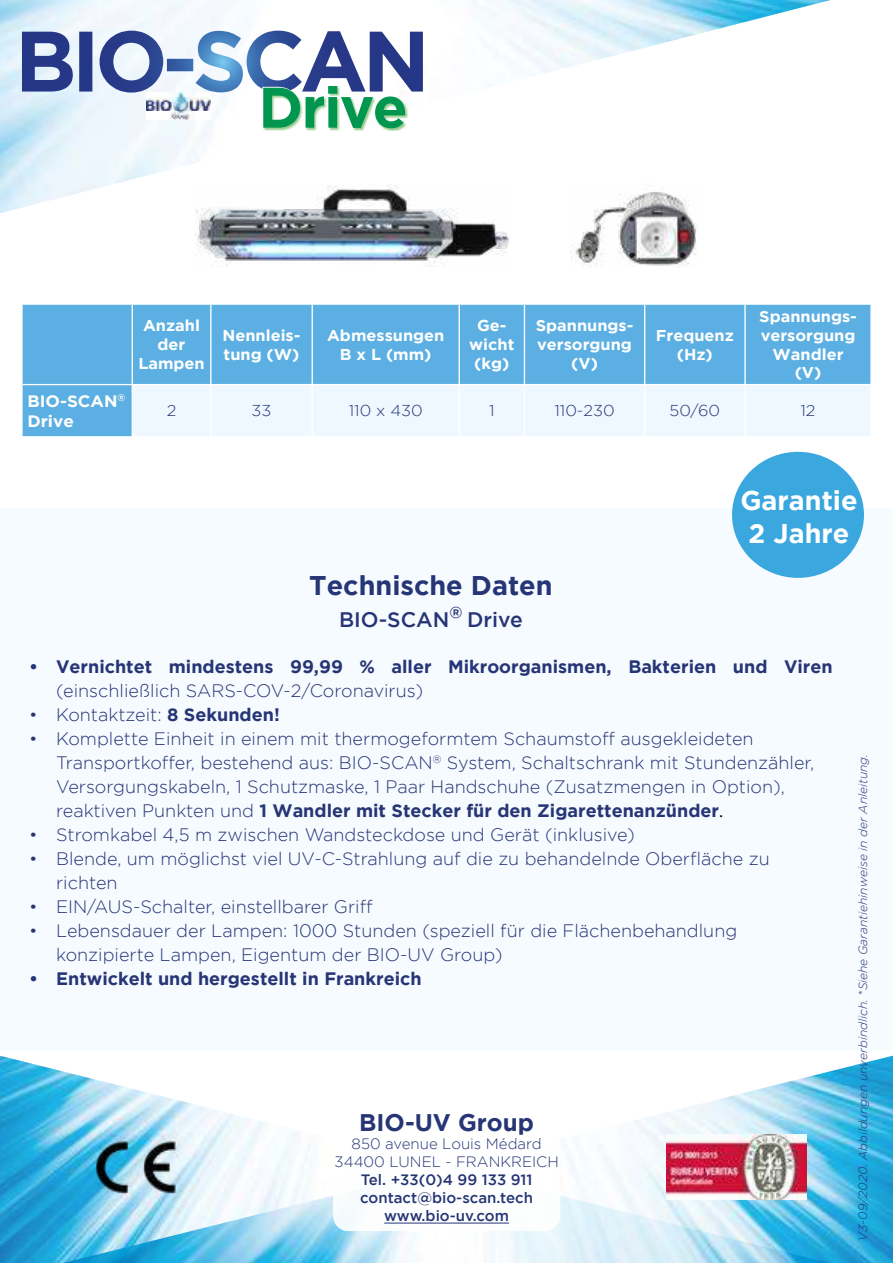
<style>
.page{position:relative;width:893px;height:1263px;background:#fff}
.page>*{position:absolute;margin:0;border:0;box-sizing:border-box;transform-origin:0 0}
.t1{font:700 27px "Gotham";color:#263576}
.t2{font:700 27px/32.4px "Gotham";color:#fff;text-align:center}
.t3{font:700 24px "Gotham";color:#263576}
.t4{font:500 21px "Gotham";color:#263576}
.t5{font:300 18px/24px "Gotham";color:#263576}
.t6{font:700 18px "Gotham";color:#263576}
.t7{font:700 16.5px/19.8px "Gotham";color:#fff;scale:1.04 1}
.t8{font:700 15.75px/18.9px "Gotham";color:#fff;text-align:center;scale:1.04 1}
.t9{font:300 15.75px "Gotham";color:#263576;scale:1.04 1}
.t10{font:500 15px/18px "Gotham";color:#263576;text-align:center}
.t11{font:300 15px/18px "Gotham";color:#263576;text-align:center}
.t12{font:italic 300 12px "Gotham";color:#263576}
.s1{font-weight:700}
.s2{font-family:"Minion Pro";font-weight:400;color:#000}
</style>
<div class="page">
<img style="left:0;top:0;width:831px;height:213px">
<div style="left:732px;top:452px;width:132px;height:126px;background:#3ba7df;border-radius:50%"></div>
<div style="left:23px;top:305px;width:847px;height:131px;background:#5bafe2"></div>
<div style="left:133px;top:385px;width:737px;height:51px;background:#eef8fe"></div>
<hr style="left:23px;top:384px;width:109px;height:1px;background:#fff">
<hr style="left:132px;top:384px;width:79px;height:1px;background:#fff">
<hr style="left:211px;top:384px;width:101px;height:1px;background:#fff">
<hr style="left:312px;top:384px;width:147px;height:1px;background:#fff">
<hr style="left:459px;top:384px;width:65px;height:1px;background:#fff">
<hr style="left:524px;top:384px;width:121px;height:1px;background:#fff">
<hr style="left:645px;top:384px;width:100px;height:1px;background:#fff">
<hr style="left:745px;top:384px;width:125px;height:1px;background:#fff">
<hr style="left:132px;top:305px;width:1px;height:79px;background:#fff">
<hr style="left:210px;top:305px;width:2px;height:79px;background:#fff">
<hr style="left:312px;top:305px;width:1px;height:79px;background:#fff">
<hr style="left:459px;top:305px;width:1px;height:79px;background:#fff">
<hr style="left:524px;top:305px;width:1px;height:79px;background:#fff">
<hr style="left:644px;top:305px;width:1px;height:79px;background:#fff">
<hr style="left:744px;top:305px;width:2px;height:79px;background:#fff">
<hr style="left:132px;top:385px;width:1px;height:51px;background:#fff">
<hr style="left:210px;top:385px;width:2px;height:51px;background:#fff">
<hr style="left:312px;top:385px;width:1px;height:51px;background:#fff">
<hr style="left:459px;top:385px;width:1px;height:51px;background:#fff">
<hr style="left:524px;top:385px;width:1px;height:51px;background:#fff">
<hr style="left:644px;top:385px;width:1px;height:51px;background:#fff">
<hr style="left:744px;top:385px;width:2px;height:51px;background:#fff">
<img style="left:195px;top:184px;width:313px;height:83px">
<div style="left:263px;top:86px;width:145px;height:45px;background:#71ba66;opacity:.75"></div>
<svg style="left:100px;top:31px;width:305px;height:97px"></svg>
<img style="left:571px;top:184px;width:127px;height:83px">
<img style="left:0;top:1056px;width:63px;height:207px">
<img style="left:63px;top:1055px;width:830px;height:208px">
<div style="left:333px;top:1103px;width:227px;height:128px;background:#fff;border-radius:15px"></div>
<hr style="left:384px;top:1223px;width:125px;height:1px;background:#263576">
<img style="left:87px;top:1135px;width:94px;height:65px">
<img style="left:667px;top:1135px;width:140px;height:65px">
<p class="t8" style="left:138px;top:316px;width:65px">Anzahl der<br>Lampen</p>
<p class="t8" style="left:223px;top:325px;width:76px;text-align:left">Nennleis&shy;tung (W)</p>
<p class="t8" style="left:327px;top:325px;width:114px">Abmessungen<br>B x L (mm)</p>
<p class="t8" style="left:469px;top:316px;width:45px">Ge&shy;wicht (kg)</p>
<p class="t8" style="left:536px;top:316px;width:95px">Spannungs&shy;versorgung (V)</p>
<p class="t8" style="left:656px;top:325px;width:77px">Frequenz (Hz)</p>
<p class="t8" style="left:759px;top:306px;width:95px">Spannungs&shy;versorgung<br>Wandler (V)</p>
<p class="t7" style="left:27px;top:391px;width:96px">BIO-SCAN<sup>®<br></sup>Drive</p>
<p class="t9" style="left:167px;top:402px;width:11px">2</p>
<p class="t9" style="left:252px;top:402px;width:21px">33</p>
<p class="t9" style="left:349px;top:402px;width:73px">110 x 430</p>
<p class="t9" style="left:489px;top:402px;width:7px">1</p>
<p class="t9" style="left:554px;top:402px;width:60px">110-230</p>
<p class="t9" style="left:670px;top:402px;width:50px">50/60</p>
<p class="t9" style="left:800px;top:402px;width:16px">12</p>
<h1 class="t2" style="left:740px;top:484px;width:119px">Garantie<br>2 Jahre</h1>
<h1 class="t1" style="left:309px;top:570px;width:245px">Technische Daten</h1>
<p class="t4" style="left:339px;top:608px;width:185px">BIO-SCAN<sup>®</sup> Drive</p>
<p class="t6" style="left:29px;top:656px;width:805px">• Vernichtet mindestens 99,99 % aller Mikroorganismen, Bakterien und Viren</p>
<p class="t5" style="left:56px;top:678px;width:369px">(einschließlich SARS-COV-2/Coronavirus)</p>
<p class="t5" style="left:29px;top:702px;width:252px">• Kontaktzeit: <span class="s1">8 Sekunden!</span></p>
<p class="t5" style="left:56px;top:726px;width:760px;text-indent:-27px">• Komplette Einheit in einem mit thermogeformtem Schaumstoff ausgekleideten Transportkoffer, bestehend aus: BIO-SCAN<sup>®</sup> System, Schaltschrank mit Stundenzähler, Versorgungskabeln, 1 Schutzmaske, 1 Paar Handschuhe (Zusatzmengen in Option), reaktiven Punkten und <span class="s1">1 Wandler mit Stecker für den Zigarettenanzünder</span><span class="s2">.</span></p>
<p class="t5" style="left:29px;top:822px;width:607px">• Stromkabel 4,5 m zwischen Wandsteckdose und Gerät (inklusive)</p>
<p class="t5" style="left:56px;top:846px;width:715px;text-indent:-27px">• Blende, um möglichst viel UV-C-Strahlung auf die zu behandelnde Oberfläche zu richten</p>
<p class="t5" style="left:29px;top:894px;width:345px">• EIN/AUS-Schalter, einstellbarer Griff</p>
<p class="t5" style="left:56px;top:918px;width:683px;text-indent:-27px">• Lebensdauer der Lampen: 1000 Stunden (speziell für die Flächenbehandlung konzipierte Lampen, Eigentum der BIO-UV Group)</p>
<p class="t6" style="left:29px;top:968px;width:394px">• Entwickelt und hergestellt in Frankreich</p>
<h2 class="t3" style="left:359px;top:1109px;width:176px">BIO-UV Group</h2>
<p class="t11" style="left:335px;top:1134px;width:226px">850 avenue Louis Médard<br>34400 LUNEL - FRANKREICH</p>
<p class="t10" style="left:360px;top:1170px;width:174px">Tel. +33(0)4 99 133 911 contact@bio-scan.tech www.bio-uv.com</p>
<p class="t12" style="left:856px;top:1241px;width:488px;rotate:-90deg">V3-09/2020. Abbildungen unverbindlich. *Siehe Garantiehinweise in der Anleitung.</p>
</div>
